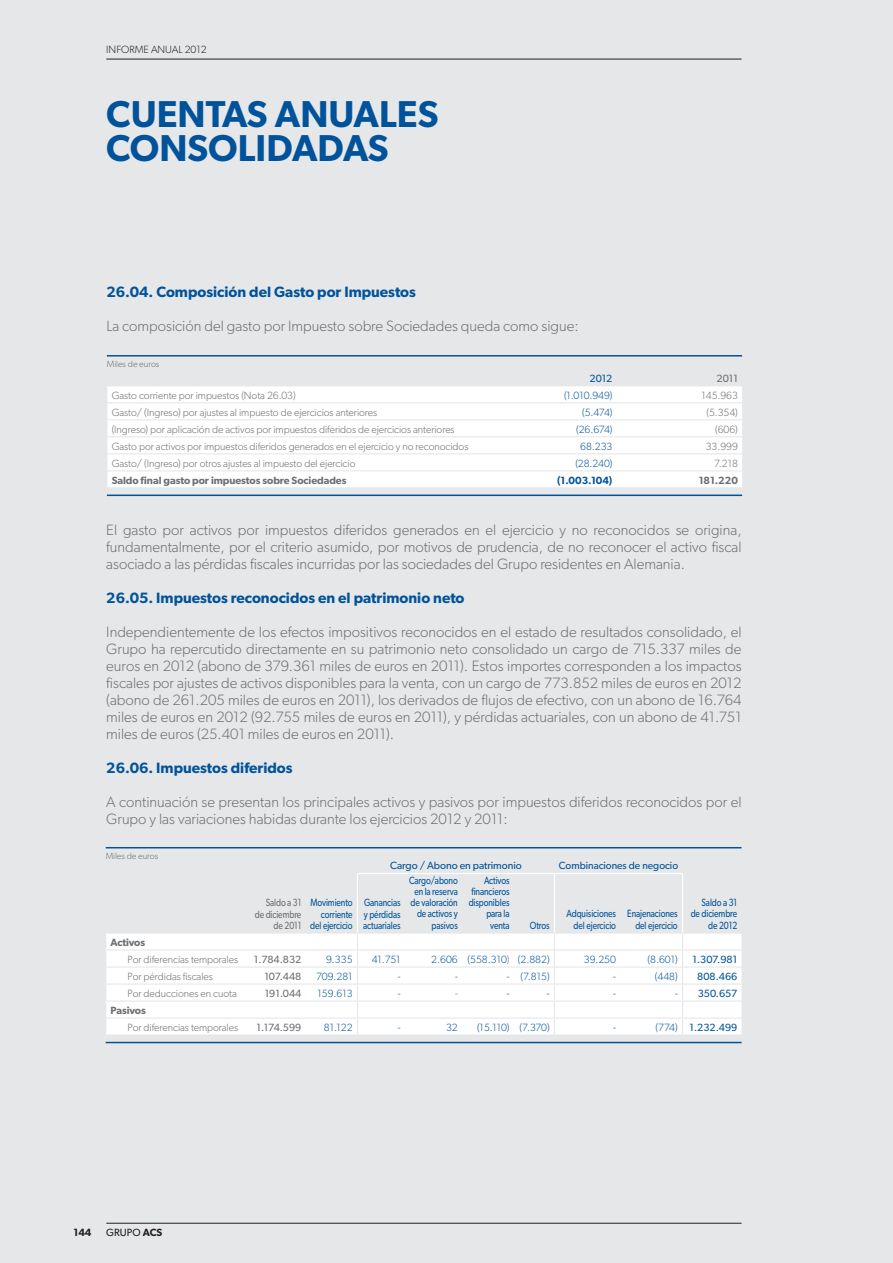
<style>
.page{position:relative;width:893px;height:1263px;background:#e6e7e8}
.page>*{position:absolute;margin:0;border:0;box-sizing:border-box;transform-origin:0 0}
.t1{font:600 37.5px/34px "Gibson";color:#00539b}
.t2{font:300 15px/17px "Gibson";color:#6d6e70;text-align:justify}
.t3{font:600 15px "Gibson";color:#00539b}
.t4{font:300 10.5px "Gibson";letter-spacing:-.005em;color:#6d6e70}
.t5{font:10.5px/11.2px "Gibson";letter-spacing:-.01em;color:#00539b;text-align:right;scale:.8 1}
.t6{font:300 10.5px "Gibson";color:#00539b}
.t7{font:10.5px "Gibson";letter-spacing:-.01em;color:#00539b}
.t8{font:600 10.5px "Gibson";letter-spacing:-.005em;color:#6d6e70}
.t9{font:10.5px "Gibson";letter-spacing:-.01em;color:#6d6e70}
.t10{font:10.5px/11.2px "Gibson";letter-spacing:-.01em;color:#6d6e70;text-align:right;scale:.8 1}
.t11{font:300 10.5px "Gibson";color:#231f20}
.t12{font:600 10.5px "Gibson";letter-spacing:-.005em;color:#00539b}
.t13{font:10.5px "Gibson";color:#231f20}
.t14{font:600 10.5px "Gibson";color:#231f20}
.t15{font:300 9px "Gibson";letter-spacing:-.005em;color:#6d6e70}
.s1{color:#6d6e70}
.s2{font-weight:300}
.s3{font-weight:600}
</style>
<div class="page">
<hr style="left:106px;top:1223px;width:636px;height:1px;background:#231f20">
<hr style="left:106px;top:59px;width:636px;height:1px;background:#231f20">
<div style="left:107px;top:386px;width:635px;height:101px;background:#fff"></div>
<hr style="left:106px;top:402px;width:385px;height:1px;background:#e6e7e8">
<hr style="left:106px;top:419px;width:385px;height:1px;background:#e6e7e8">
<hr style="left:106px;top:436px;width:385px;height:1px;background:#e6e7e8">
<hr style="left:106px;top:453px;width:385px;height:1px;background:#e6e7e8">
<hr style="left:106px;top:470px;width:385px;height:1px;background:#e6e7e8">
<hr style="left:491px;top:402px;width:251px;height:1px;background:#e6e7e8">
<hr style="left:491px;top:419px;width:251px;height:1px;background:#e6e7e8">
<hr style="left:491px;top:436px;width:251px;height:1px;background:#e6e7e8">
<hr style="left:491px;top:453px;width:251px;height:1px;background:#e6e7e8">
<hr style="left:491px;top:470px;width:251px;height:1px;background:#e6e7e8">
<hr style="left:107px;top:355px;width:635px;height:2px;background:#00539b">
<hr style="left:107px;top:495px;width:635px;height:1px;background:#00539b">
<div style="left:106px;top:934px;width:636px;height:100px;background:#fff"></div>
<hr style="left:105px;top:949px;width:140px;height:1px;background:#e6e7e8">
<hr style="left:105px;top:966px;width:140px;height:1px;background:#e6e7e8">
<hr style="left:105px;top:983px;width:140px;height:2px;background:#e6e7e8">
<hr style="left:105px;top:1000px;width:140px;height:2px;background:#e6e7e8">
<hr style="left:105px;top:1017px;width:140px;height:2px;background:#e6e7e8">
<hr style="left:245px;top:949px;width:497px;height:1px;background:#e6e7e8">
<hr style="left:245px;top:966px;width:497px;height:1px;background:#e6e7e8">
<hr style="left:245px;top:983px;width:497px;height:2px;background:#e6e7e8">
<hr style="left:245px;top:1000px;width:497px;height:2px;background:#e6e7e8">
<hr style="left:245px;top:1017px;width:497px;height:2px;background:#e6e7e8">
<hr style="left:357px;top:873px;width:326px;height:1px;background:#fff">
<svg style="left:357px;top:934px;width:1px;height:100px"></svg>
<svg style="left:554px;top:934px;width:1px;height:100px"></svg>
<hr style="left:554px;top:874px;width:1px;height:58px;background:#fff">
<hr style="left:357px;top:874px;width:1px;height:58px;background:#fff">
<hr style="left:682px;top:874px;width:1px;height:58px;background:#fff">
<svg style="left:682px;top:934px;width:1px;height:100px"></svg>
<hr style="left:106px;top:847px;width:636px;height:1px;background:#00539b">
<hr style="left:106px;top:1042px;width:636px;height:1px;background:#00539b">
<p class="t11" style="left:106px;top:46px;width:102px">INFORME ANUAL 2012</p>
<h1 class="t1" style="left:106px;top:101px;width:334px">CUENTAS ANUALES<br>CONSOLIDADAS</h1>
<p class="t3" style="left:106px;top:286px;width:311px">26.04. Composición del Gasto por Impuestos</p>
<p class="t2" style="left:106px;top:319px;width:474px">La composición del gasto por Impuesto sobre Sociedades queda como sigue:</p>
<p class="t15" style="left:107px;top:361px;width:54px">Miles de euros</p>
<p class="t7" style="left:590px;top:374px;width:24px">2012</p>
<p class="t9" style="left:717px;top:374px;width:23px">2011</p>
<p class="t4" style="left:112px;top:391px;width:186px">Gasto corriente por impuestos (Nota 26.03)</p>
<p class="t6" style="left:564px;top:391px;width:50px">(1.010.949)</p>
<p class="t4" style="left:702px;top:391px;width:38px">145.963</p>
<p class="t4" style="left:112px;top:408px;width:267px">Gasto/ (Ingreso) por ajustes al impuesto de ejercicios anteriores</p>
<p class="t6" style="left:582px;top:408px;width:32px">(5.474)</p>
<p class="t4" style="left:706px;top:408px;width:33px">(5.354)</p>
<p class="t4" style="left:112px;top:425px;width:345px">(Ingreso) por aplicación de activos por impuestos diferidos de ejercicios anteriores</p>
<p class="t6" style="left:576px;top:425px;width:38px">(26.674)</p>
<p class="t4" style="left:715px;top:425px;width:24px">(606)</p>
<p class="t4" style="left:112px;top:442px;width:358px">Gasto por activos por impuestos diferidos generados en el ejercicio y no reconocidos</p>
<p class="t6" style="left:580px;top:442px;width:34px">68.233</p>
<p class="t4" style="left:706px;top:442px;width:34px">33.999</p>
<p class="t4" style="left:112px;top:459px;width:245px">Gasto/ (Ingreso) por otros ajustes al impuesto del ejercicio</p>
<p class="t6" style="left:575px;top:459px;width:39px">(28.240)</p>
<p class="t4" style="left:714px;top:459px;width:25px">7.218</p>
<p class="t8" style="left:112px;top:476px;width:236px">Saldo final gasto por impuestos sobre Sociedades</p>
<p class="t12" style="left:557px;top:476px;width:57px">(1.003.104)</p>
<p class="t8" style="left:699px;top:476px;width:41px">181.220</p>
<p class="t2" style="left:106px;top:523px;width:637px">El gasto por activos por impuestos diferidos generados en el ejercicio y no reconocidos se origina, fundamentalmente, por el criterio asumido, por motivos de prudencia, de no reconocer el activo fiscal asociado a las pérdidas fiscales incurridas por las sociedades del Grupo residentes en Alemania.</p>
<p class="t3" style="left:106px;top:593px;width:360px">26.05. Impuestos reconocidos en el patrimonio neto</p>
<p class="t2" style="left:106px;top:625px;width:637px">Independientemente de los efectos impositivos reconocidos en el estado de resultados consolidado, el Grupo ha repercutido directamente en su patrimonio neto consolidado un cargo de 715.337 miles de euros en 2012 (abono de 379.361 miles de euros en 2011). Estos importes corresponden a los impactos fiscales por ajustes de activos disponibles para la venta, con un cargo de 773.852 miles de euros en 2012 (abono de 261.205 miles de euros en 2011), los derivados de flujos de efectivo, con un abono de 16.764 miles de euros en 2012 (92.755 miles de euros en 2011), y pérdidas actuariales, con un abono de 41.751 miles de euros (25.401 miles de euros en 2011).</p>
<p class="t3" style="left:106px;top:763px;width:188px">26.06. Impuestos diferidos</p>
<p class="t2" style="left:106px;top:795px;width:637px">A continuación se presentan los principales activos y pasivos por impuestos diferidos reconocidos por el<br>Grupo y las variaciones habidas durante los ejercicios 2012 y 2011:</p>
<p class="t15" style="left:106px;top:853px;width:54px">Miles de euros</p>
<p class="t7" style="left:390px;top:862px;width:133px">Cargo / Abono en patrimonio</p>
<p class="t7" style="left:559px;top:862px;width:121px">Combinaciones de negocio</p>
<p class="t10" style="left:255px;top:898px;width:60px">Saldo a 31 de diciembre de 2011</p>
<p class="t5" style="left:310px;top:898px;width:55px">Movimiento corriente del ejercicio</p>
<p class="t5" style="left:363px;top:898px;width:48px;text-align:justify">Ganancias y pérdidas actuariales</p>
<p class="t5" style="left:409px;top:876px;width:62px">Cargo/abono en la reserva de valoración de activos y pasivos</p>
<p class="t5" style="left:469px;top:876px;width:53px">Activos financieros disponibles para la venta</p>
<p class="t5" style="left:530px;top:921px;width:26px">Otros</p>
<p class="t5" style="left:567px;top:909px;width:63px">Adquisiciones del ejercicio</p>
<p class="t5" style="left:627px;top:909px;width:65px">Enajenaciones del ejercicio</p>
<p class="t5" style="left:691px;top:898px;width:60px">Saldo a 31 de diciembre de 2012</p>
<p class="t8" style="left:111px;top:938px;width:36px">Activos</p>
<p class="t4" style="left:128px;top:955px;width:112px">Por diferencias temporales</p>
<p class="t9" style="left:254px;top:955px;width:49px">1.784.832</p>
<p class="t6" style="left:326px;top:955px;width:28px">9.335</p>
<p class="t6" style="left:372px;top:955px;width:30px">41.751</p>
<p class="t6" style="left:431px;top:955px;width:120px">2.606 (558.310<span class="s1">)</span> (2.882)</p>
<p class="t6" style="left:584px;top:955px;width:34px">39.250</p>
<p class="t6" style="left:647px;top:955px;width:32px">(8.601)</p>
<p class="t7" style="left:692px;top:955px;width:46px">1.307.981</p>
<p class="t4" style="left:128px;top:972px;width:87px">Por pérdidas fiscales</p>
<p class="t9" style="left:264px;top:972px;width:39px">107.448</p>
<p class="t6" style="left:316px;top:972px;width:38px">709.281</p>
<p class="t6" style="left:398px;top:972px;width:4px">-</p>
<p class="t6" style="left:455px;top:972px;width:4px">-</p>
<p class="t6" style="left:507px;top:972px;width:44px">- (7.815)</p>
<p class="t6" style="left:613px;top:972px;width:4px">-</p>
<p class="t6" style="left:655px;top:972px;width:24px">(448)</p>
<p class="t7" style="left:697px;top:972px;width:42px">808.466</p>
<p class="t4" style="left:128px;top:989px;width:111px">Por deducciones en cuota</p>
<p class="t9" style="left:265px;top:989px;width:38px">191.044</p>
<p class="t6" style="left:318px;top:989px;width:37px">159.613</p>
<p class="t6" style="left:398px;top:989px;width:4px">-</p>
<p class="t4" style="left:455px;top:989px;width:4px">-</p>
<p class="t6" style="left:507px;top:989px;width:4px">-</p>
<p class="t6" style="left:547px;top:989px;width:4px">-</p>
<p class="t6" style="left:613px;top:989px;width:4px">-</p>
<p class="t7" style="left:675px;top:989px;width:64px"><span class="s2">-</span> 350.657</p>
<p class="t8" style="left:111px;top:1006px;width:37px">Pasivos</p>
<p class="t4" style="left:128px;top:1023px;width:112px">Por diferencias temporales</p>
<p class="t9" style="left:256px;top:1023px;width:46px">1.174.599</p>
<p class="t6" style="left:324px;top:1023px;width:30px">81.122</p>
<p class="t6" style="left:398px;top:1023px;width:4px">-</p>
<p class="t6" style="left:446px;top:1023px;width:13px">32</p>
<p class="t6" style="left:477px;top:1023px;width:74px">(15.110) (7.370)</p>
<p class="t6" style="left:613px;top:1023px;width:4px">-</p>
<p class="t7" style="left:656px;top:1023px;width:83px"><span class="s2">(774)</span> 1.232.499</p>
<p class="t14" style="left:73px;top:1229px;width:20px">144</p>
<p class="t13" style="left:106px;top:1229px;width:57px">GRUPO <span class="s3">ACS</span></p>
</div>
